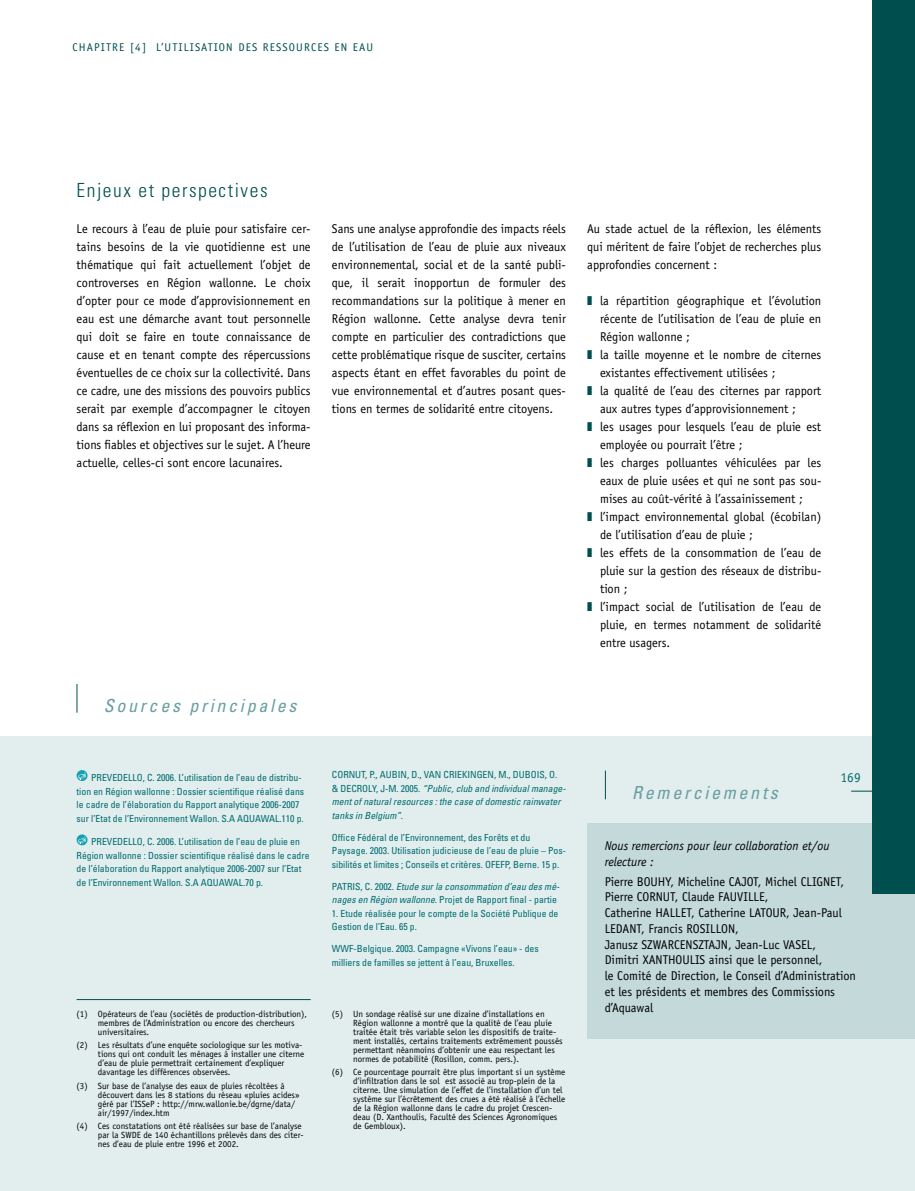
<style>
.page{position:relative;width:915px;height:1191px;background:#fff}
.page>*{position:absolute;margin:0;border:0;box-sizing:border-box;transform-origin:0 0}
.t1{font:300 condensed 19.5px "Univers";letter-spacing:.08em;color:#004f4f}
.t2{font:italic condensed 18px "Univers";letter-spacing:.15em;color:#699ea1}
.t3{font:13.5px "Officina Sans";color:#006d6e}
.t4{font:12.75px/18px "Officina Sans";color:#000;text-align:justify}
.t5{font:italic 12.75px/15.8px "Officina Sans";color:#000}
.t6{font:11.25px "Officina Sans";letter-spacing:.1em;color:#004f4f}
.t7{font:condensed 9.75px/13.5px "Univers";color:#006d6e}
.t8{font:italic condensed 9.75px/13.5px "Univers";color:#006d6e}
.t9{font:9px/9px "Officina Sans";color:#000}
.s1{font-style:normal}
</style>
<div class="page">
<div style="left:0;top:736px;width:914px;height:455px;background:#e2edee"></div>
<div style="left:587px;top:822px;width:327px;height:216px;background:#c3d9da"></div>
<svg style="left:604px;top:771px;width:1px;height:28px"></svg>
<hr style="left:850px;top:790px;width:64px;height:1px;background:#004f4f">
<div style="left:872px;top:0;width:42px;height:893px;background:#004f4f"></div>
<hr style="left:77px;top:999px;width:233px;height:1px;background:#004f4f">
<div style="left:77px;top:770px;width:10px;height:11px;background:#14a2b2;border-radius:50%"></div>
<svg style="left:78px;top:772px;width:8px;height:7px"></svg>
<svg style="left:77px;top:834px;width:10px;height:11px"></svg>
<svg style="left:78px;top:836px;width:8px;height:7px"></svg>
<svg style="left:77px;top:684px;width:1px;height:28px"></svg>
<p class="t6" style="left:72px;top:41px;width:302px">CHAPITRE [4] L’UTILISATION DES RESSOURCES EN EAU</p>
<h1 class="t1" style="left:77px;top:178px;width:192px">Enjeux et perspectives</h1>
<p class="t4" style="left:77px;top:219px;width:235px">Le recours à l’eau de pluie pour satisfaire cer&shy;tains besoins de la vie quotidienne est une thématique qui fait actuellement l’objet de controverses en Région wallonne. Le choix d’opter pour ce mode d’approvisionnement en eau est une démarche avant tout personnelle qui doit se faire en toute connaissance de cause et en tenant compte des répercussions éventuelles de ce choix sur la collectivité. Dans ce cadre, une des missions des pouvoirs publics serait par exemple d’accompagner le citoyen dans sa réflexion en lui proposant des informa&shy;tions fiables et objectives sur le sujet. A l’heure actuelle, celles-ci sont encore lacunaires.</p>
<p class="t4" style="left:332px;top:219px;width:235px">Sans une analyse approfondie des impacts réels de l’utilisation de l’eau de pluie aux niveaux environnemental, social et de la santé publi&shy;que, il serait inopportun de formuler des recommandations sur la politique à mener en Région wallonne. Cette analyse devra tenir compte en particulier des contradictions que cette problématique risque de susciter, certains aspects étant en effet favorables du point de vue environnemental et d’autres posant ques&shy;tions en termes de solidarité entre citoyens.</p>
<p class="t4" style="left:587px;top:219px;width:235px">Au stade actuel de la réflexion, les éléments qui méritent de faire l’objet de recherches plus approfondies concernent :</p>
<p class="t4" style="left:600px;top:291px;width:223px;text-align:left">la répartition géographique et l’évolution récente de l’utilisation de l’eau de pluie en Région wallonne ;<br>la taille moyenne et le nombre de citernes existantes effectivement utilisées ;<br>la qualité de l’eau des citernes par rapport aux autres types d’approvisionnement ;<br>les usages pour lesquels l’eau de pluie est employée ou pourrait l’être ;<br>les charges polluantes véhiculées par les eaux de pluie usées et qui ne sont pas sou&shy;mises au coût-vérité à l’assainissement ; l’impact environnemental global (écobilan) de l’utilisation d’eau de pluie ;<br>les effets de la consommation de l’eau de pluie sur la gestion des réseaux de distribu&shy;tion ;<br>l’impact social de l’utilisation de l’eau de pluie, en termes notamment de solidarité entre usagers.</p>
<h2 class="t2" style="left:104px;top:694px;width:194px">Sources principales</h2>
<p class="t7" style="left:77px;top:770px;width:229px;text-indent:15px">PREVEDELLO, C. 2006. L’utilisation de l’eau de distribu&shy;tion en Région wallonne : Dossier scientifique réalisé dans le cadre de l’élaboration du Rapport analytique 2006-2007 sur l’Etat de l’Environnement Wallon. S.A AQUAWAL.110 p.</p>
<p class="t7" style="left:77px;top:835px;width:234px;text-indent:15px">PREVEDELLO, C. 2006. L’utilisation de l’eau de pluie en Région wallonne : Dossier scientifique réalisé dans le cadre de l’élaboration du Rapport analytique 2006-2007 sur l’etat de l’Environnement Wallon. S.A AQUAWAL.70 p.</p>
<p class="t9" style="left:98px;top:1009px;width:211px;text-indent:-21px">(1) Opérateurs de l’eau (sociétés de production-distribution), membres de l’Administration ou encore des chercheurs universitaires.</p>
<p class="t9" style="left:98px;top:1040px;width:208px;text-indent:-21px">(2) Les résultats d’une enquête sociologique sur les motiva&shy;tions qui ont conduit les ménages à installer une citerne d’eau de pluie permettrait certainement d’expliquer davantage les différences observées.</p>
<p class="t9" style="left:98px;top:1081px;width:203px;text-indent:-21px">(3) Sur base de l’analyse des eaux de pluies récoltées à découvert dans les 8 stations du réseau «pluies acides» géré par l’ISSeP : http://mrw.wallonie.be/dgrne/data/ air/1997/index.htm</p>
<p class="t9" style="left:98px;top:1121px;width:207px;text-indent:-21px">(4) Ces constatations ont été réalisées sur base de l’analyse par la SWDE de 140 échantillons prélevés dans des citer&shy;nes d’eau de pluie entre 1996 et 2002.</p>
<p class="t8" style="left:332px;top:767px;width:235px"><span class="s1">CORNUT, P., AUBIN, D., VAN CRIEKINGEN, M., DUBOIS, O. &amp; DECROLY, J-M. 2005.</span> “Public, club and individual manage&shy;ment of natural resources : the case of domestic rainwater tanks in Belgium”<span class="s1">.</span></p>
<p class="t7" style="left:332px;top:830px;width:235px">Office Fédéral de l’Environnement, des Forêts et du<br>Paysage. 2003. Utilisation judicieuse de l’eau de pluie – Pos&shy;sibilités et limites ; Conseils et critères. OFEFP, Berne. 15 p.</p>
<p class="t8" style="left:332px;top:879px;width:229px"><span class="s1">PATRIS, C. 2002.</span> Etude sur la consommation d’eau des mé&shy;nages en Région wallonne. <span class="s1">Projet de Rapport final - partie</span></p>
<p class="t7" style="left:332px;top:906px;width:228px">1. Etude réalisée pour le compte de la Société Publique de<br>Gestion de l’Eau. 65 p.</p>
<p class="t7" style="left:332px;top:941px;width:208px">WWF-Belgique. 2003. Campagne «Vivons l’eau» - des milliers de familles se jettent à l’eau, Bruxelles.</p>
<p class="t9" style="left:353px;top:1009px;width:211px;text-indent:-21px">(5) Un sondage réalisé sur une dizaine d’installations en Région wallonne a montré que la qualité de l’eau pluie traitée était très variable selon les dispositifs de traite&shy;ment installés, certains traitements extrêmement poussés permettant néanmoins d’obtenir une eau respectant les normes de potabilité (Rosillon, comm. pers.).</p>
<p class="t9" style="left:353px;top:1067px;width:214px;text-indent:-21px">(6) Ce pourcentage pourrait être plus important si un système d’infiltration dans le sol est associé au trop-plein de la citerne. Une simulation de l’effet de l’installation d’un tel système sur l’écrêtement des crues a été réalisé à l’échelle de la Région wallonne dans le cadre du projet Crescen&shy;deau (D. Xanthoulis, Faculté des Sciences Agronomiques de Gembloux).</p>
<h2 class="t2" style="left:632px;top:781px;width:147px">Remerciements</h2>
<p class="t3" style="left:840px;top:769px;width:22px">169</p>
<p class="t5" style="left:604px;top:837px;width:226px">Nous remercions pour leur collaboration et/ou relecture :</p>
<p class="t4" style="left:604px;top:873px;width:253px;line-height:15.8px;text-align:left">Pierre BOUHY, Micheline CAJOT, Michel CLIGNET, Pierre CORNUT, Claude FAUVILLE,<br>Catherine HALLET, Catherine LATOUR, Jean-Paul LEDANT, Francis ROSILLON,<br>Janusz SZWARCENSZTAJN, Jean-Luc VASEL,<br>Dimitri XANTHOULIS ainsi que le personnel,<br>le Comité de Direction, le Conseil d’Administration et les présidents et membres des Commissions d’Aquawal</p>
</div>
